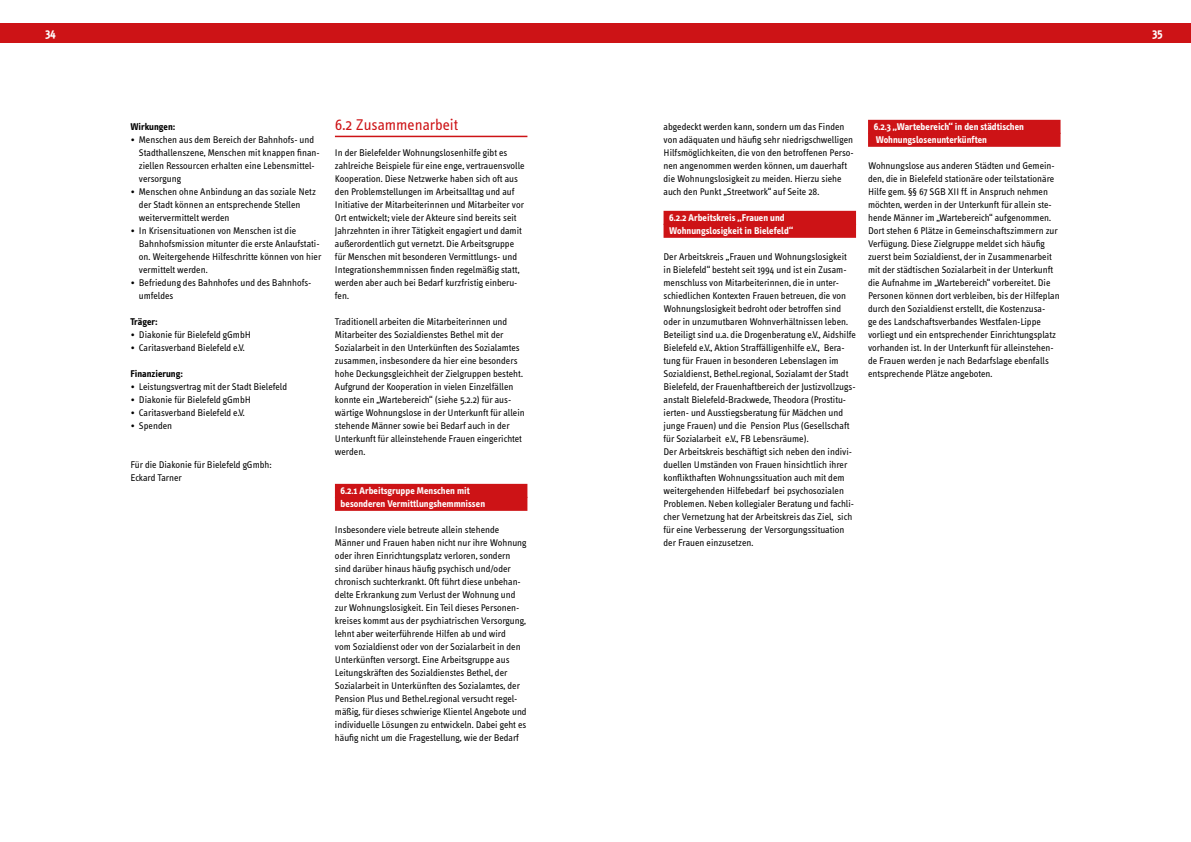
<style>
.page{position:relative;width:1191px;height:842px;background:#fff}
.page>*{position:absolute;margin:0;border:0;box-sizing:border-box;transform-origin:0 0}
.t1{font:16px "Info Text";color:#cd1316}
.t2{font:700 12px "Info Text";color:#fff}
.t3{font:10px/13px "Info Text";color:#000}
.t4{font:700 10px/13px "Info Text";color:#fff}
.t5{font:700 10px "Info Text";color:#000}
</style>
<div class="page">
<div style="left:0;top:23px;width:595px;height:20px;background:#cd1316"></div>
<div style="left:595px;top:23px;width:596px;height:20px;background:#cd1316"></div>
<div style="left:663px;top:211px;width:193px;height:14px;background:#cd1316"></div>
<div style="left:663px;top:224px;width:193px;height:14px;background:#cd1316"></div>
<div style="left:868px;top:120px;width:192px;height:14px;background:#cd1316"></div>
<div style="left:868px;top:133px;width:192px;height:14px;background:#cd1316"></div>
<hr style="left:335px;top:136px;width:192px;height:1px;background:#cd1316">
<div style="left:335px;top:484px;width:192px;height:14px;background:#cd1316"></div>
<div style="left:335px;top:497px;width:192px;height:14px;background:#cd1316"></div>
<p class="t2" style="left:45px;top:26px;width:12px">34</p>
<p class="t2" style="left:1152px;top:26px;width:12px">35</p>
<p class="t5" style="left:130px;top:121px;width:46px">Wirkungen:</p>
<p class="t3" style="left:139px;top:133px;width:182px;text-indent:-8px">• Menschen aus dem Bereich der Bahnhofs- und Stadthallenszene, Menschen mit knappen finan&shy;ziellen Ressourcen erhalten eine Lebensmittel&shy;versorgung</p>
<p class="t3" style="left:139px;top:185px;width:178px;text-indent:-8px">• Menschen ohne Anbindung an das soziale Netz der Stadt können an entsprechende Stellen weitervermittelt werden</p>
<p class="t3" style="left:139px;top:224px;width:184px;text-indent:-8px">• In Krisensituationen von Menschen ist die Bahnhofsmission mitunter die erste Anlaufstati&shy;on. Weitergehende Hilfeschritte können von hier vermittelt werden.</p>
<p class="t3" style="left:139px;top:276px;width:173px;text-indent:-8px">• Befriedung des Bahnhofes und des Bahnhofs&shy;umfeldes</p>
<p class="t5" style="left:130px;top:316px;width:28px">Träger:</p>
<p class="t3" style="left:130px;top:328px;width:122px">• Diakonie für Bielefeld gGmbH</p>
<p class="t3" style="left:130px;top:341px;width:116px">• Caritasverband Bielefeld e.V.</p>
<p class="t5" style="left:130px;top:368px;width:54px">Finanzierung:</p>
<p class="t3" style="left:130px;top:380px;width:158px">• Leistungsvertrag mit der Stadt Bielefeld</p>
<p class="t3" style="left:130px;top:393px;width:122px">• Diakonie für Bielefeld gGmbH</p>
<p class="t3" style="left:130px;top:406px;width:116px">• Caritasverband Bielefeld e.V.</p>
<p class="t3" style="left:130px;top:419px;width:43px">• Spenden</p>
<p class="t3" style="left:130px;top:458px;width:143px">Für die Diakonie für Bielefeld gGmbh:<br>Eckard Tarner</p>
<h1 class="t1" style="left:335px;top:116px;width:125px">6.2 Zusammenarbeit</h1>
<p class="t3" style="left:335px;top:146px;width:191px">In der Bielefelder Wohnungslosenhilfe gibt es zahlreiche Beispiele für eine enge, vertrauensvolle Kooperation. Diese Netzwerke haben sich oft aus den Problemstellungen im Arbeitsalltag und auf Initiative der Mitarbeiterinnen und Mitarbeiter vor Ort entwickelt; viele der Akteure sind bereits seit Jahrzehnten in ihrer Tätigkeit engagiert und damit außerordentlich gut vernetzt. Die Arbeitsgruppe für Menschen mit besonderen Vermittlungs- und Integrationshemmnissen finden regelmäßig statt, werden aber auch bei Bedarf kurzfristig einberu&shy;fen.</p>
<p class="t3" style="left:335px;top:315px;width:191px">Traditionell arbeiten die Mitarbeiterinnen und Mitarbeiter des Sozialdienstes Bethel mit der Sozialarbeit in den Unterkünften des Sozialamtes zusammen, insbesondere da hier eine besonders hohe Deckungsgleichheit der Zielgruppen besteht.<br>Aufgrund der Kooperation in vielen Einzelfällen konnte ein „Wartebereich“ (siehe 5.2.2) für aus&shy;wärtige Wohnungslose in der Unterkunft für allein stehende Männer sowie bei Bedarf auch in der Unterkunft für alleinstehende Frauen eingerichtet werden.</p>
<p class="t4" style="left:340px;top:484px;width:146px">6.2.1 Arbeitsgruppe Menschen mit besonderen Vermittlungshemmnissen</p>
<p class="t3" style="left:335px;top:523px;width:193px">Insbesondere viele betreute allein stehende Männer und Frauen haben nicht nur ihre Wohnung oder ihren Einrichtungsplatz verloren, sondern sind darüber hinaus häufig psychisch und/oder chronisch suchterkrankt. Oft führt diese unbehan&shy;delte Erkrankung zum Verlust der Wohnung und zur Wohnungslosigkeit. Ein Teil dieses Personen&shy;kreises kommt aus der psychiatrischen Versorgung, lehnt aber weiterführende Hilfen ab und wird<br>vom Sozialdienst oder von der Sozialarbeit in den Unterkünften versorgt. Eine Arbeitsgruppe aus Leitungskräften des Sozialdienstes Bethel, der Sozialarbeit in Unterkünften des Sozialamtes, der Pension Plus und Bethel.regional versucht regel&shy;mäßig, für dieses schwierige Klientel Angebote und individuelle Lösungen zu entwickeln. Dabei geht es häufig nicht um die Fragestellung, wie der Bedarf</p>
<p class="t3" style="left:663px;top:120px;width:192px">abgedeckt werden kann, sondern um das Finden von adäquaten und häufig sehr niedrigschwelligen Hilfsmöglichkeiten, die von den betroffenen Perso&shy;nen angenommen werden können, um dauerhaft die Wohnungslosigkeit zu meiden. Hierzu siehe auch den Punkt „Streetwork“ auf Seite 28.</p>
<p class="t4" style="left:669px;top:211px;width:125px">6.2.2 Arbeitskreis „Frauen und<br>Wohnungslosigkeit in Bielefeld“</p>
<p class="t3" style="left:663px;top:250px;width:194px">Der Arbeitskreis „Frauen und Wohnungslosigkeit in Bielefeld“ besteht seit 1994 und ist ein Zusam&shy;menschluss von Mitarbeiterinnen, die in unter&shy;schiedlichen Kontexten Frauen betreuen, die von Wohnungslosigkeit bedroht oder betroffen sind oder in unzumutbaren Wohnverhältnissen leben.<br>Beteiligt sind u.a. die Drogenberatung e.V., Aidshilfe Bielefeld e.V., Aktion Straffälligenhilfe e.V., Bera&shy;tung für Frauen in besonderen Lebenslagen im Sozialdienst, Bethel.regional, Sozialamt der Stadt Bielefeld, der Frauenhaftbereich der Justizvollzugs&shy;anstalt Bielefeld-Brackwede, Theodora (Prostitu&shy;ierten- und Ausstiegsberatung für Mädchen und junge Frauen) und die Pension Plus (Gesellschaft für Sozialarbeit e.V., FB Lebensräume).<br>Der Arbeitskreis beschäftigt sich neben den indivi&shy;duellen Umständen von Frauen hinsichtlich ihrer konflikthaften Wohnungssituation auch mit dem weitergehenden Hilfebedarf bei psychosozialen Problemen. Neben kollegialer Beratung und fachli&shy;cher Vernetzung hat der Arbeitskreis das Ziel, sich für eine Verbesserung der Versorgungssituation der Frauen einzusetzen.</p>
<p class="t4" style="left:873px;top:120px;width:152px">6.2.3 „Wartebereich“ in den städtischen<br>Wohnungslosenunterkünften</p>
<p class="t3" style="left:868px;top:159px;width:193px">Wohnungslose aus anderen Städten und Gemein&shy;den, die in Bielefeld stationäre oder teilstationäre Hilfe gem. §§ 67 SGB XII ff. in Anspruch nehmen möchten, werden in der Unterkunft für allein ste&shy;hende Männer im „Wartebereich“ aufgenommen.<br>Dort stehen 6 Plätze in Gemeinschaftszimmern zur Verfügung. Diese Zielgruppe meldet sich häufig zuerst beim Sozialdienst, der in Zusammenarbeit mit der städtischen Sozialarbeit in der Unterkunft die Aufnahme im „Wartebereich“ vorbereitet. Die Personen können dort verbleiben, bis der Hilfeplan durch den Sozialdienst erstellt, die Kostenzusa-<br>ge des Landschaftsverbandes Westfalen-Lippe vorliegt und ein entsprechender Einrichtungsplatz vorhanden ist. In der Unterkunft für alleinstehen&shy;de Frauen werden je nach Bedarfslage ebenfalls entsprechende Plätze angeboten.</p>
</div>
